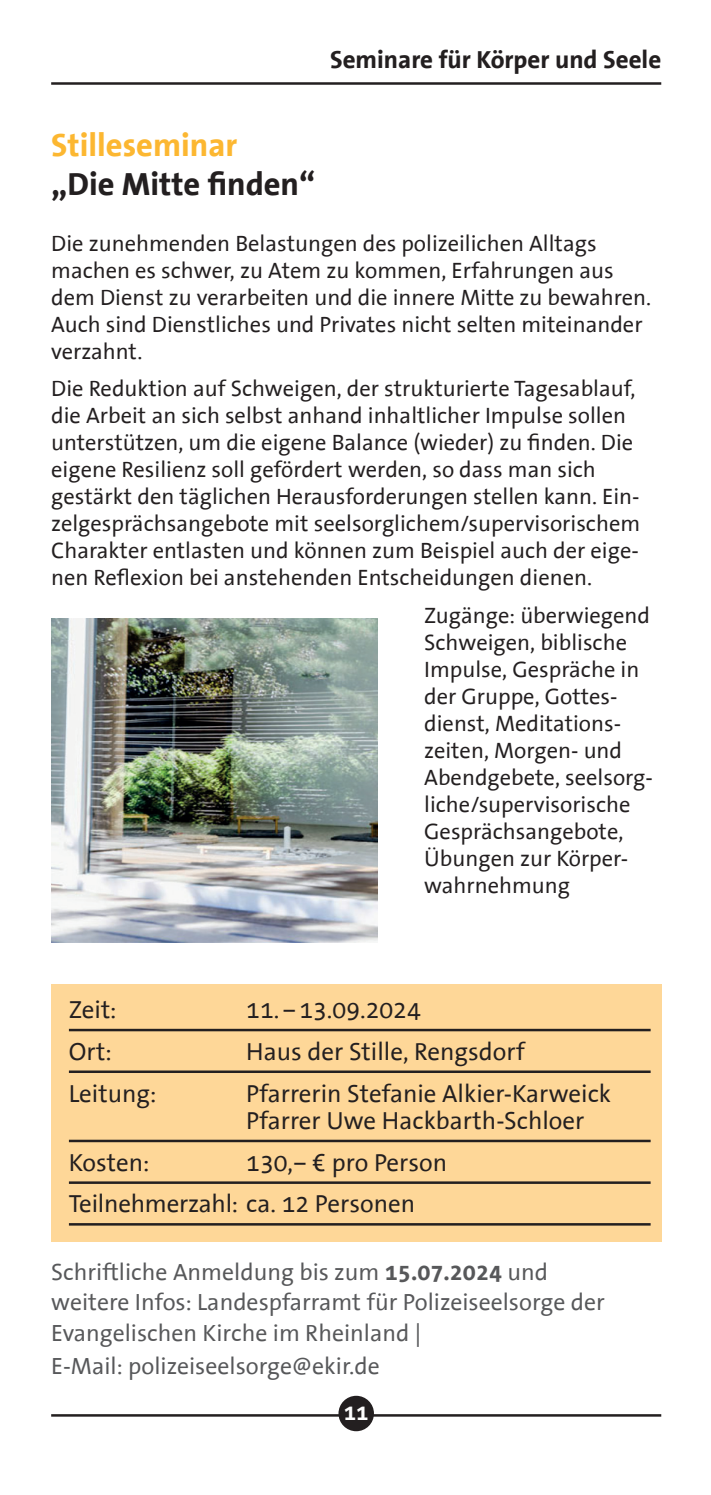
<style>
.page{position:relative;width:711px;height:1495px;background:#fff}
.page>*{position:absolute;margin:0;border:0;box-sizing:border-box;transform-origin:0 0}
.t1{font:700 32.5px "The Sans Office";color:#231f20}
.t2{font:700 32.5px "The Sans Office";color:#fcb731}
.t3{font:25px/27.5px "The Sans Office";color:#231f20}
.t4{font:700 25px "The Sans Office";color:#231f20}
.t5{font:23.75px/31.2px "The Sans Office";color:#57585a}
.t6{font:22.5px/27px "The Sans Office";color:#231f20}
.t7{font:700 22.5px "The Sans Office";color:#fff}
.s1{font-weight:700}
</style>
<div class="page">
<hr style="left:51px;top:1413px;width:610px;height:3px;background:#231f20">
<div style="left:338px;top:1395px;width:36px;height:35px;background:#231f20;border-radius:50%"></div>
<div style="left:51px;top:983px;width:610px;height:258px;background:#fed798"></div>
<img style="left:51px;top:618px;width:326px;height:324px">
<hr style="left:69px;top:1028px;width:581px;height:3px;background:#231f20">
<hr style="left:69px;top:1070px;width:581px;height:2px;background:#231f20">
<hr style="left:69px;top:1139px;width:581px;height:3px;background:#231f20">
<hr style="left:69px;top:1181px;width:581px;height:2px;background:#231f20">
<hr style="left:69px;top:1222px;width:581px;height:3px;background:#231f20">
<hr style="left:51px;top:82px;width:610px;height:3px;background:#231f20">
<p class="t4" style="left:330px;top:47px;width:332px">Seminare für Körper und Seele</p>
<h1 class="t2" style="left:51px;top:128px;width:187px">Stilleseminar</h1>
<h1 class="t1" style="left:51px;top:167px;width:265px">„Die Mitte finden“</h1>
<p class="t6" style="left:51px;top:230px;width:601px">Die zunehmenden Belastungen des polizeilichen Alltags machen es schwer, zu Atem zu kommen, Erfahrungen aus dem Dienst zu verarbeiten und die innere Mitte zu bewahren.<br>Auch sind Dienstliches und Privates nicht selten miteinander verzahnt.</p>
<p class="t6" style="left:51px;top:376px;width:590px">Die Reduktion auf Schweigen, der strukturierte Tagesablauf, die Arbeit an sich selbst anhand inhaltlicher Impulse sollen unterstützen, um die eigene Balance (wieder) zu finden. Die eigene Resilienz soll gefördert werden, so dass man sich gestärkt den täglichen Herausforderungen stellen kann. Ein&shy;zelgesprächsangebote mit seelsorglichem/supervisorischem Charakter entlasten und können zum Beispiel auch der eige&shy;nen Reflexion bei anstehenden Entscheidungen dienen.</p>
<p class="t6" style="left:424px;top:603px;width:230px">Zugänge: überwiegend<br>Schweigen, biblische<br>Impulse, Gespräche in der Gruppe, Gottes&shy;dienst, Meditations&shy;zeiten, Morgen- und<br>Abendgebete, seelsorg&shy;liche/supervisorische<br>Gesprächsangebote,<br>Übungen zur Körper&shy;wahrnehmung</p>
<p class="t3" style="left:69px;top:997px;width:49px">Zeit:</p>
<p class="t3" style="left:246px;top:997px;width:176px">11.–13.09.2024</p>
<p class="t3" style="left:69px;top:1038px;width:44px">Ort:</p>
<p class="t3" style="left:246px;top:1038px;width:280px">Haus der Stille, Rengsdorf</p>
<p class="t3" style="left:69px;top:1080px;width:89px">Leitung:</p>
<p class="t3" style="left:246px;top:1080px;width:366px">Pfarrerin Stefanie Alkier-Karweick<br>Pfarrer Uwe Hackbarth-Schloer</p>
<p class="t3" style="left:69px;top:1149px;width:82px">Kosten:</p>
<p class="t3" style="left:69px;top:1142px;width:379px;line-height:41.8px;text-indent:177px">130,– € pro Person<br>Teilnehmerzahl: ca. 12 Personen</p>
<p class="t5" style="left:51px;top:1256px;width:555px">Schriftliche Anmeldung bis zum <span class="s1">15.07.2024</span> und weitere Infos: Landespfarramt für Polizeiseelsorge der Evangelischen Kirche im Rheinland |<br>E-Mail: polizeiseelsorge@ekir.de</p>
<p class="t7" style="left:343px;top:1400px;width:26px">11</p>
</div>
